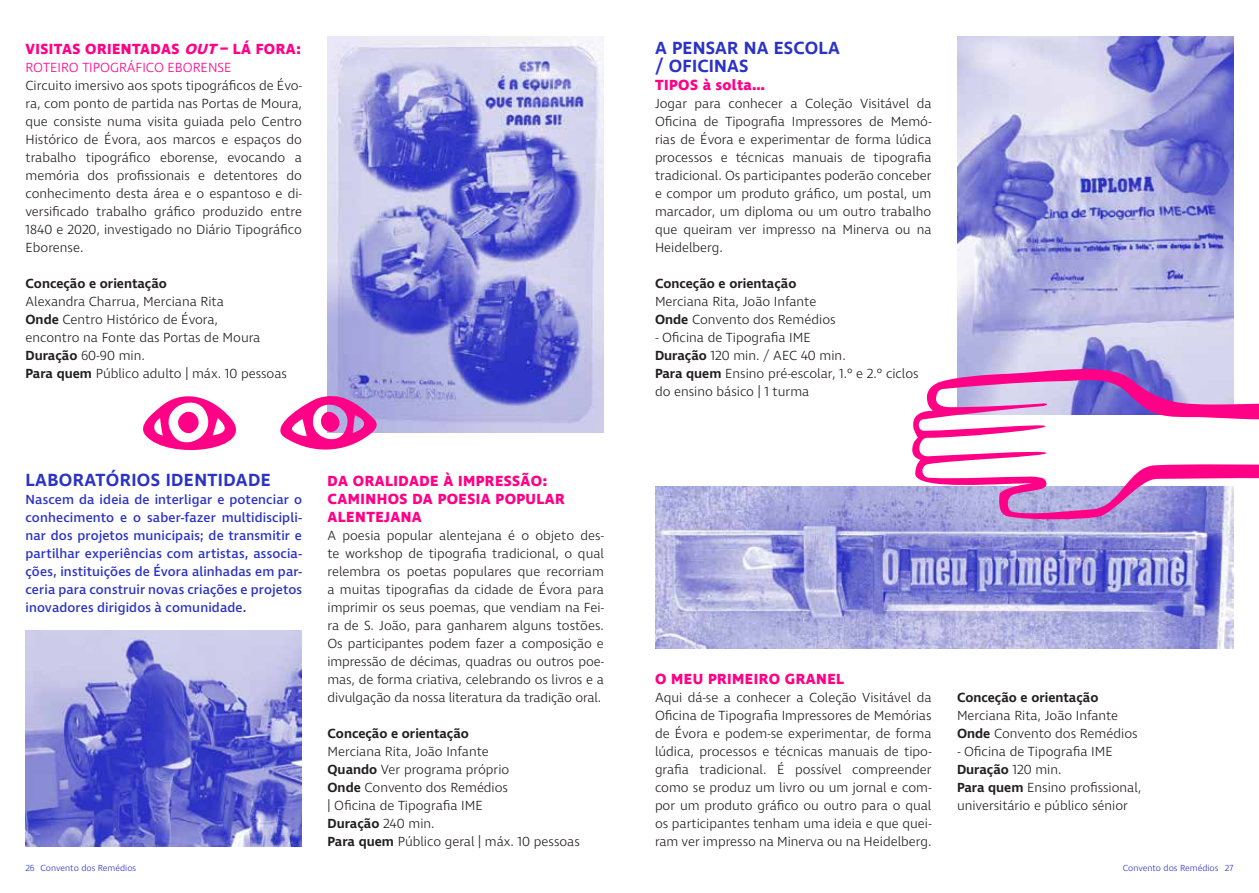
<style>
.page{position:relative;width:1259px;height:893px;background:#fff}
.page>*{position:absolute;margin:0;border:0;box-sizing:border-box;transform-origin:0 0}
.t1{font:600 18px/18px "Ingra";letter-spacing:.01em;color:#2b32c6}
.t2{font:700 15px/18px "Ingra";letter-spacing:.03em;color:#ff0087}
.t3{font:300 13.5px/18px "Ingra";color:#231f20}
.t4{font:500 13.5px/18px "Ingra";letter-spacing:.01em;color:#2b32c6;text-align:justify}
.t5{font:600 13.5px "Ingra";color:#231f20}
.t6{font:300 13.5px "Ingra";color:#ff0087}
.t7{font:300 9px "Ingra";color:#2b32c6}
.s1{font-style:italic}
.s2{font-weight:600}
</style>
<div class="page">
<img style="left:655px;top:486px;width:578px;height:162px">
<img style="left:328px;top:36px;width:276px;height:397px">
<img style="left:957px;top:36px;width:276px;height:325px">
<img style="left:26px;top:630px;width:276px;height:216px">
<svg style="left:910px;top:361px;width:349px;height:160px"></svg>
<svg style="left:143px;top:396px;width:93px;height:54px"></svg>
<svg style="left:280px;top:391px;width:98px;height:59px"></svg>
<p class="t2" style="left:26px;top:41px;width:277px">VISITAS ORIENTADAS <span class="s1">OUT</span>– LÁ FORA:</p>
<p class="t6" style="left:26px;top:59px;width:207px">ROTEIRO TIPOGRÁFICO EBORENSE</p>
<p class="t3" style="left:26px;top:77px;width:278px;text-align:justify">Circuito imersivo aos spots tipográficos de Évo&shy;ra, com ponto de partida nas Portas de Moura, que consiste numa visita guiada pelo Centro Histórico de Évora, aos marcos e espaços do trabalho tipográfico eborense, evocando a memória dos profissionais e detentores do conhecimento desta área e o espantoso e di&shy;versificado trabalho gráfico produzido entre 1840 e 2020, investigado no Diário Tipográfico Eborense.</p>
<p class="t5" style="left:26px;top:275px;width:143px">Conceção e orientação</p>
<p class="t3" style="left:26px;top:293px;width:263px">Alexandra Charrua, Merciana Rita<br><span class="s2">Onde</span> Centro Histórico de Évora,<br>encontro na Fonte das Portas de Moura<br><span class="s2">Duração</span> 60-90 min.<br><span class="s2">Para quem</span> Público adulto | máx. 10 pessoas</p>
<h1 class="t1" style="left:26px;top:472px;width:247px">LABORATÓRIOS IDENTIDADE</h1>
<p class="t4" style="left:26px;top:491px;width:278px">Nascem da ideia de interligar e potenciar o conhecimento e o saber-fazer multidiscipli&shy;nar dos projetos municipais; de transmitir e partilhar experiências com artistas, associa&shy;ções, instituições de Évora alinhadas em par&shy;ceria para construir novas criações e projetos inovadores dirigidos à comunidade.</p>
<p class="t2" style="left:327px;top:473px;width:239px">DA ORALIDADE À IMPRESSÃO:<br>CAMINHOS DA POESIA POPULAR<br>ALENTEJANA</p>
<p class="t3" style="left:327px;top:527px;width:278px;text-align:justify">A poesia popular alentejana é o objeto des&shy;te workshop de tipografia tradicional, o qual relembra os poetas populares que recorriam a muitas tipografias da cidade de Évora para imprimir os seus poemas, que vendiam na Fei&shy;ra de S. João, para ganharem alguns tostões.<br>Os participantes podem fazer a composição e impressão de décimas, quadras ou outros poe&shy;mas, de forma criativa, celebrando os livros e a divulgação da nossa literatura da tradição oral.</p>
<p class="t5" style="left:327px;top:725px;width:143px">Conceção e orientação</p>
<p class="t3" style="left:327px;top:743px;width:254px">Merciana Rita, João Infante<br><span class="s2">Quando</span> Ver programa próprio<br><span class="s2">Onde</span> Convento dos Remédios<br>| Oficina de Tipografia IME<br><span class="s2">Duração</span> 240 min.<br><span class="s2">Para quem</span> Público geral | máx. 10 pessoas</p>
<h1 class="t1" style="left:655px;top:40px;width:186px">A PENSAR NA ESCOLA / OFICINAS</h1>
<p class="t2" style="left:655px;top:77px;width:112px">TIPOS à solta…</p>
<p class="t3" style="left:655px;top:95px;width:278px;text-align:justify">Jogar para conhecer a Coleção Visitável da Oficina de Tipografia Impressores de Memó&shy;rias de Évora e experimentar de forma lúdica processos e técnicas manuais de tipografia tradicional. Os participantes poderão conceber e compor um produto gráfico, um postal, um marcador, um diploma ou um outro trabalho que queiram ver impresso na Minerva ou na Heidelberg.</p>
<p class="t5" style="left:655px;top:275px;width:143px">Conceção e orientação</p>
<p class="t3" style="left:655px;top:293px;width:182px">Merciana Rita, João Infante<br><span class="s2">Onde</span> Convento dos Remédios</p>
<p class="t3" style="left:655px;top:329px;width:265px">- Oficina de Tipografia IME<br><span class="s2">Duração</span> 120 min. / AEC 40 min.<br><span class="s2">Para quem</span> Ensino pré-escolar, 1.º e 2.º ciclos do ensino básico | 1 turma</p>
<p class="t2" style="left:655px;top:671px;width:191px">O MEU PRIMEIRO GRANEL</p>
<p class="t3" style="left:655px;top:689px;width:278px;text-align:justify">Aqui dá-se a conhecer a Coleção Visitável da Oficina de Tipografia Impressores de Memórias de Évora e podem-se experimentar, de forma lúdica, processos e técnicas manuais de tipo&shy;grafia tradicional. É possível compreender como se produz um livro ou um jornal e com&shy;por um produto gráfico ou outro para o qual os participantes tenham uma ideia e que quei&shy;ram ver impresso na Minerva ou na Heidelberg.</p>
<p class="t5" style="left:957px;top:689px;width:143px">Conceção e orientação</p>
<p class="t3" style="left:957px;top:707px;width:182px">Merciana Rita, João Infante<br><span class="s2">Onde</span> Convento dos Remédios</p>
<p class="t3" style="left:957px;top:743px;width:186px">- Oficina de Tipografia IME<br><span class="s2">Duração</span> 120 min.<br><span class="s2">Para quem</span> Ensino profissional, universitário e público sénior</p>
<p class="t7" style="left:26px;top:862px;width:112px">26 Convento dos Remédios</p>
<p class="t7" style="left:1122px;top:862px;width:112px">Convento dos Remédios 27</p>
</div>
